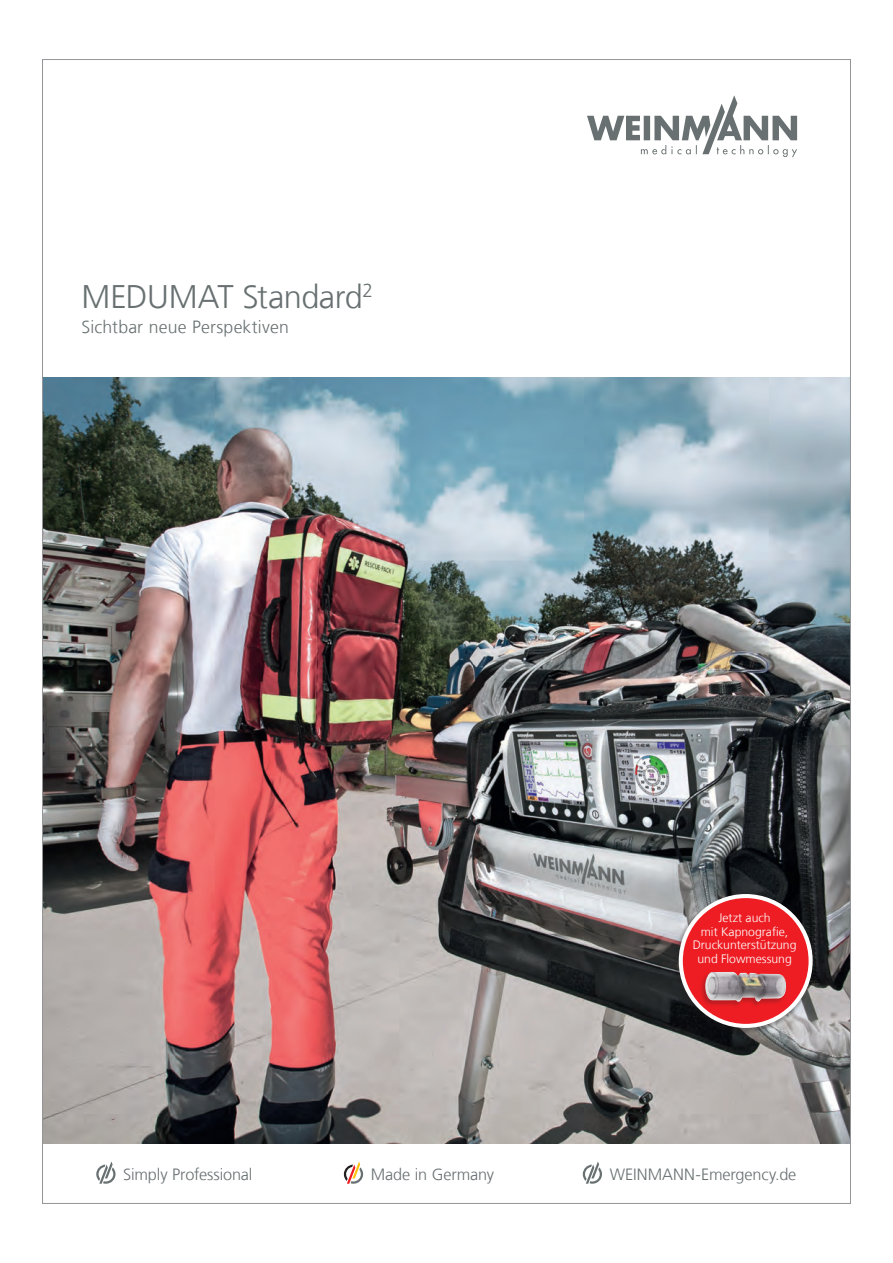
<style>
.page{position:relative;width:893px;height:1263px;background:#fff}
.page>*{position:absolute;margin:0;border:0;box-sizing:border-box;transform-origin:0 0}
.t1{font:300 32.55px "Frutiger LT Com";letter-spacing:-.015em;color:#687071}
.t2{font:300 17.7px "Frutiger LT Com";letter-spacing:.01em;color:#687071}
.t3{font:300 16.35px "Frutiger LT Com";letter-spacing:-.01em;color:#687071}
.t4{font:300 12.15px/13.5px "Frutiger LT Com";color:#fff;text-align:center}
</style>
<div class="page">
<svg style="left:344px;top:1161px;width:19px;height:23px"></svg>
<svg style="left:583px;top:1161px;width:19px;height:23px"></svg>
<svg style="left:96px;top:1161px;width:20px;height:23px"></svg>
<svg style="left:587px;top:95px;width:210px;height:62px"></svg>
<img style="left:44px;top:378px;width:805px;height:765px">
<div style="left:673px;top:894px;width:141px;height:141px;background:#231f20;opacity:.3"></div>
<div style="left:681px;top:896px;width:130px;height:130px;background:#ee1d23;border-radius:50%"></div>
<div style="left:679px;top:894px;width:134px;height:134px;border:4px solid #fff;border-radius:50%"></div>
<svg style="left:698px;top:971px;width:95px;height:52px"></svg>
<h1 class="t1" style="left:81px;top:277px;width:293px">MEDUMAT Standard<sup>2</sup></h1>
<h2 class="t2" style="left:81px;top:317px;width:209px">Sichtbar neue Perspektiven</h2>
<p class="t4" style="left:693px;top:911px;width:105px">Jetzt auch<br>mit Kapnografie,<br>Druckunterstützung und Flowmessung</p>
<h3 class="t3" style="left:123px;top:1165px;width:131px">Simply Professional</h3>
<h3 class="t3" style="left:371px;top:1165px;width:125px">Made in Germany</h3>
<h3 class="t3" style="left:610px;top:1165px;width:188px">WEINMANN-Emergency.de</h3>
</div>
